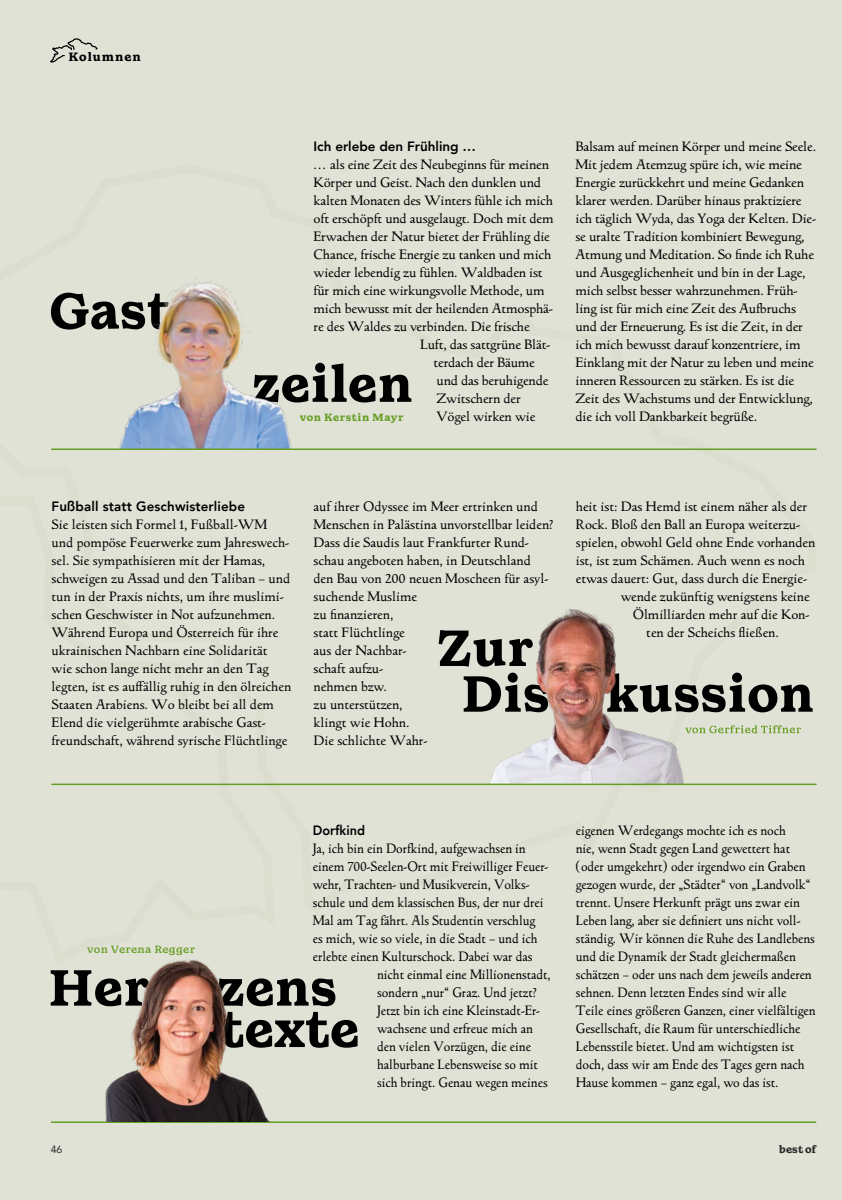
<style>
.page{position:relative;width:842px;height:1200px;background:#fff}
.page>*{position:absolute;margin:0;border:0;box-sizing:border-box;transform-origin:0 0}
.t1{font:700 50.55px "Walden";color:#000}
.t2{font:13.5px/18px "LTC Italian Old Style Pro";color:#000}
.t3{font:13.5px/18px "LTC Italian Old Style Pro";color:#000;scale:.93 1}
.t4{font:800 13.5px "Avenir";letter-spacing:.01em;color:#000}
.t5{font:800 13.5px "Avenir";letter-spacing:.01em;color:#000;scale:.94 1}
.t6{font:700 12px "Walden";letter-spacing:.075em;color:#000}
.t7{font:10.5px "Walden";letter-spacing:.025em;color:#669e24}
.t8{font:700 10.5px "Walden";letter-spacing:.05em;color:#669e24}
.t9{font:700 10.5px "Walden";letter-spacing:.01em;color:#282827}
.t10{font:10.5px "Avenir";color:#282827}
</style>
<div class="page">
<div style="left:0;top:0;width:842px;height:1199px;background:#e0e2d6"></div>
<svg style="left:51px;top:448px;width:766px;height:338px"></svg>
<svg style="left:50px;top:38px;width:48px;height:25px"></svg>
<hr style="left:51px;top:1121px;width:765px;height:1px;background:#669e24">
<img style="left:105px;top:959px;width:163px;height:161px">
<img style="left:119px;top:278px;width:173px;height:170px">
<hr style="left:52px;top:448px;width:764px;height:2px;background:#669e24">
<p class="t6" style="left:69px;top:49px;width:74px">Kolumnen</p>
<h1 class="t1" style="left:49px;top:276px;width:124px">Gast</h1>
<p class="t4" style="left:314px;top:135px;width:164px">Ich erlebe den Frühling …</p>
<p class="t2" style="left:314px;top:155px;width:237px">… als eine Zeit des Neubeginns für meinen</p>
<p class="t2" style="left:314px;top:173px;width:229px">Körper und Geist. Nach den dunklen und</p>
<p class="t2" style="left:314px;top:191px;width:241px">kalten Monaten des Winters fühle ich mich</p>
<p class="t2" style="left:314px;top:209px;width:242px">oft erschöpft und ausgelaugt. Doch mit dem</p>
<p class="t2" style="left:314px;top:227px;width:238px">Erwachen der Natur bietet der Frühling die</p>
<p class="t2" style="left:314px;top:245px;width:239px">Chance, frische Energie zu tanken und mich</p>
<p class="t2" style="left:314px;top:263px;width:231px">wieder lebendig zu fühlen. Waldbaden ist</p>
<p class="t2" style="left:314px;top:281px;width:232px">für mich eine wirkungsvolle Methode, um</p>
<p class="t2" style="left:314px;top:299px;width:241px">mich bewusst mit der heilenden Atmosphä-</p>
<p class="t2" style="left:314px;top:317px;width:218px">re des Waldes zu verbinden. Die frische</p>
<p class="t2" style="left:420px;top:335px;width:132px">Luft, das sattgrüne Blät-</p>
<p class="t2" style="left:434px;top:353px;width:103px">terdach der Bäume</p>
<p class="t2" style="left:437px;top:371px;width:113px">und das beruhigende</p>
<p class="t2" style="left:437px;top:389px;width:86px">Zwitschern der</p>
<p class="t2" style="left:437px;top:407px;width:100px">Vögel wirken wie</p>
<h1 class="t1" style="left:252px;top:349px;width:162px">zeilen</h1>
<p class="t8" style="left:300px;top:410px;width:105px">von Kerstin Mayr</p>
<p class="t2" style="left:575px;top:137px;width:242px">Balsam auf meinen Körper und meine Seele.<br>Mit jedem Atemzug spüre ich, wie meine Energie zurückkehrt und meine Gedanken klarer werden. Darüber hinaus praktiziere ich täglich Wyda, das Yoga der Kelten. Die&shy;se uralte Tradition kombiniert Bewegung, Atmung und Meditation. So finde ich Ruhe und Ausgeglichenheit und bin in der Lage, mich selbst besser wahrzunehmen. Früh&shy;ling ist für mich eine Zeit des Aufbruchs und der Erneuerung. Es ist die Zeit, in der ich mich bewusst darauf konzentriere, im Einklang mit der Natur zu leben und meine inneren Ressourcen zu stärken. Es ist die Zeit des Wachstums und der Entwicklung, die ich voll Dankbarkeit begrüße.</p>
<p class="t4" style="left:52px;top:495px;width:195px">Fußball statt Geschwisterliebe</p>
<p class="t2" style="left:52px;top:515px;width:241px">Sie leisten sich Formel 1, Fußball-WM und pompöse Feuerwerke zum Jahreswech&shy;sel. Sie sympathisieren mit der Hamas, schweigen zu Assad und den Taliban – und tun in der Praxis nichts, um ihre muslimi&shy;schen Geschwister in Not aufzunehmen.<br>Während Europa und Österreich für ihre ukrainischen Nachbarn eine Solidarität<br>wie schon lange nicht mehr an den Tag legten, ist es auffällig ruhig in den ölreichen Staaten Arabiens. Wo bleibt bei all dem Elend die vielgerühmte arabische Gast&shy;freundschaft, während syrische Flüchtlinge</p>
<p class="t2" style="left:314px;top:497px;width:241px">auf ihrer Odyssee im Meer ertrinken und<br>Menschen in Palästina unvorstellbar leiden?<br>Dass die Saudis laut Frankfurter Rund&shy;schau angeboten haben, in Deutschland den Bau von 200 neuen Moscheen für asyl&shy;suchende Muslime<br>zu finanzieren,<br>statt Flüchtlinge<br>aus der Nachbar-<br>schaft aufzu-<br>nehmen bzw.<br>zu unterstützen,<br>klingt wie Hohn.<br>Die schlichte Wahr-</p>
<p class="t2" style="left:576px;top:497px;width:233px">heit ist: Das Hemd ist einem näher als der</p>
<p class="t2" style="left:576px;top:515px;width:226px">Rock. Bloß den Ball an Europa weiterzu-</p>
<p class="t2" style="left:576px;top:533px;width:241px">spielen, obwohl Geld ohne Ende vorhanden</p>
<p class="t2" style="left:576px;top:551px;width:231px">ist, ist zum Schämen. Auch wenn es noch</p>
<p class="t2" style="left:576px;top:569px;width:233px">etwas dauert: Gut, dass durch die Energie-</p>
<p class="t2" style="left:621px;top:587px;width:190px">wende zukünftig wenigstens keine</p>
<p class="t2" style="left:633px;top:605px;width:178px">Ölmilliarden mehr auf die Kon-</p>
<p class="t2" style="left:646px;top:623px;width:134px">ten der Scheichs fließen.</p>
<p class="t5" style="left:313px;top:819px;width:57px">Dorfkind</p>
<p class="t3" style="left:313px;top:839px;width:230px">Ja, ich bin ein Dorfkind, aufgewachsen in</p>
<p class="t3" style="left:313px;top:857px;width:255px">einem 700-Seelen-Ort mit Freiwilliger Feuer-</p>
<p class="t3" style="left:313px;top:875px;width:234px">wehr, Trachten- und Musikverein, Volks-</p>
<p class="t3" style="left:313px;top:893px;width:249px">schule und dem klassischen Bus, der nur drei</p>
<p class="t3" style="left:313px;top:911px;width:241px">Mal am Tag fährt. Als Studentin verschlug</p>
<p class="t3" style="left:313px;top:929px;width:243px">es mich, wie so viele, in die Stadt – und ich</p>
<p class="t3" style="left:313px;top:947px;width:238px">erlebte einen Kulturschock. Dabei war das</p>
<p class="t3" style="left:377px;top:965px;width:188px">nicht einmal eine Millionenstadt,</p>
<p class="t3" style="left:377px;top:983px;width:173px">sondern „nur“ Graz. Und jetzt?</p>
<p class="t3" style="left:377px;top:1001px;width:177px">Jetzt bin ich eine Kleinstadt-Er-</p>
<p class="t3" style="left:377px;top:1019px;width:169px">wachsene und erfreue mich an</p>
<p class="t3" style="left:377px;top:1037px;width:167px">den vielen Vorzügen, die eine</p>
<p class="t3" style="left:377px;top:1055px;width:174px">halburbane Lebensweise so mit</p>
<p class="t3" style="left:377px;top:1073px;width:185px">sich bringt. Genau wegen meines</p>
<p class="t7" style="left:87px;top:942px;width:109px">von Verena Regger</p>
<h1 class="t1" style="left:48px;top:953px;width:102px">Her</h1>
<h1 class="t1" style="left:217px;top:953px;width:122px">zens</h1>
<h1 class="t1" style="left:220px;top:994px;width:142px">texte</h1>
<p class="t3" style="left:576px;top:821px;width:259px">eigenen Werdegangs mochte ich es noch<br>nie, wenn Stadt gegen Land gewettert hat (oder umgekehrt) oder irgendwo ein Graben gezogen wurde, der „Städter“ von „Landvolk“ trennt. Unsere Herkunft prägt uns zwar ein Leben lang, aber sie definiert uns nicht voll&shy;ständig. Wir können die Ruhe des Landlebens und die Dynamik der Stadt gleichermaßen schätzen – oder uns nach dem jeweils anderen sehnen. Denn letzten Endes sind wir alle Teile eines größeren Ganzen, einer vielfältigen Gesellschaft, die Raum für unterschiedliche Lebensstile bietet. Und am wichtigsten ist doch, dass wir am Ende des Tages gern nach Hause kommen – ganz egal, wo das ist.</p>
<p class="t10" style="left:51px;top:1140px;width:13px">46</p>
<p class="t9" style="left:779px;top:1141px;width:39px">best of</p>
</div>
